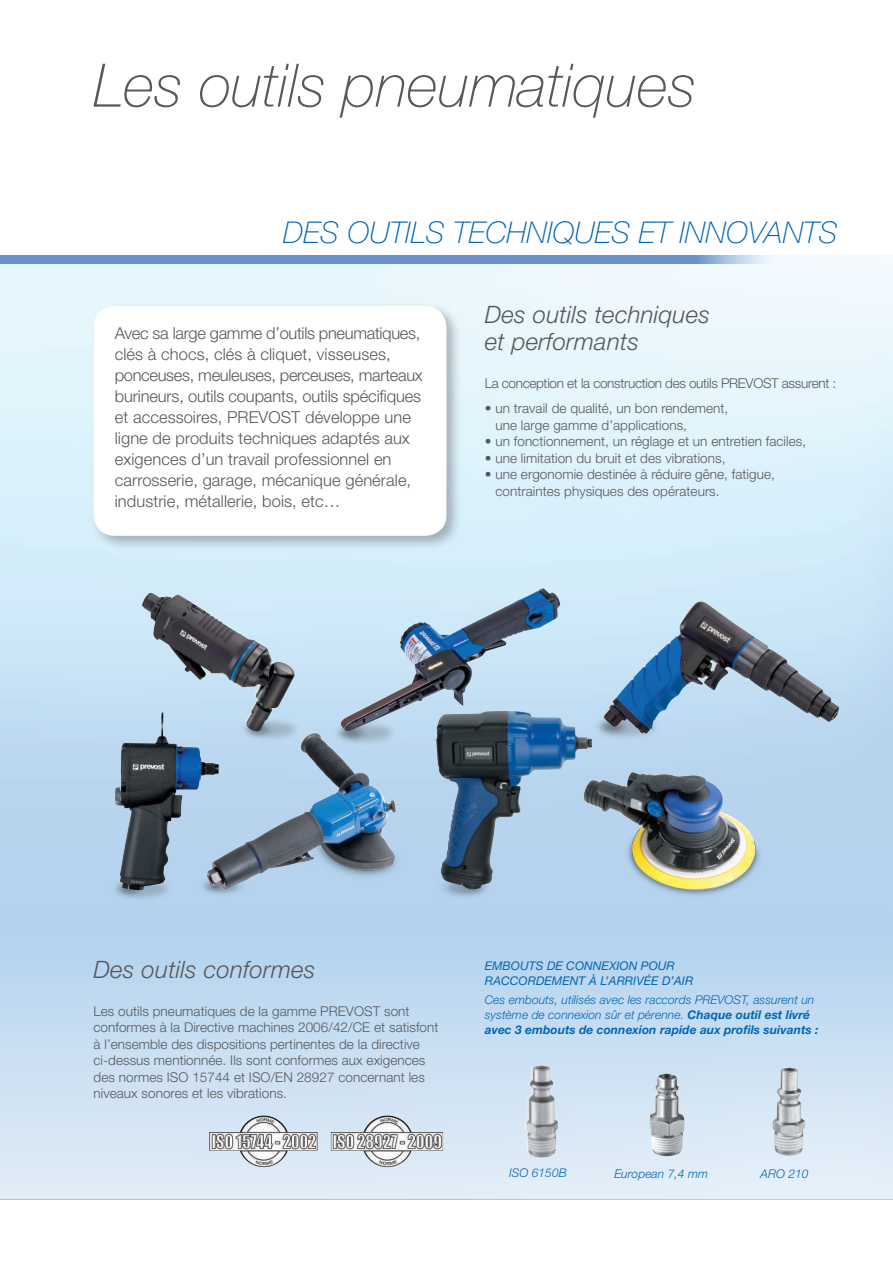
<style>
.page{position:relative;width:893px;height:1263px;background:#fff}
.page>*{position:absolute;margin:0;border:0;box-sizing:border-box;transform-origin:0 0}
.t1{font:italic 100 60px "Helvetica Neue LT Std";color:#57585a}
.t2{font:italic 100 30px "Helvetica Neue LT Std";color:#0166b3}
.t3{font:italic 300 24px/27px "Helvetica Neue LT Std";letter-spacing:.01em;color:#57585a}
.t4{font:300 16.5px/21px "Helvetica Neue LT Std";letter-spacing:.005em;color:#57585a}
.t5{font:300 13.5px/16.5px "Helvetica Neue LT Std";letter-spacing:.005em;color:#57585a}
.t6{font:300 13.5px "Helvetica Neue LT Std";letter-spacing:-.02em;color:#57585a}
.t7{font:italic 300 12px/15px "Helvetica Neue LT Std";letter-spacing:.005em;color:#0166b3}
.t8{font:italic 12px/15px "Helvetica Neue LT Std";letter-spacing:.005em;color:#0166b3}
.s1{font-weight:700}
</style>
<div class="page">
<img style="left:0;top:264px;width:893px;height:586px">
<svg style="left:0;top:255px;width:893px;height:9px;background:#82a3d3"></svg>
<div style="left:0;top:850px;width:893px;height:349px;background:linear-gradient(to bottom,#adcfee,#dee9f2)"></div>
<div style="left:91px;top:303px;width:371px;height:248px;background:#231f20;opacity:.3"></div>
<div style="left:94px;top:306px;width:352px;height:230px;background:#fff;border-radius:21px"></div>
<img style="left:525px;top:1065px;width:33px;height:93px">
<img style="left:772px;top:1068px;width:33px;height:87px">
<img style="left:650px;top:1074px;width:34px;height:82px">
<img style="left:142px;top:593px;width:153px;height:137px">
<img style="left:234px;top:712px;width:83px;height:18px">
<img style="left:603px;top:610px;width:232px;height:124px">
<img style="left:586px;top:707px;width:93px;height:41px">
<img style="left:334px;top:583px;width:233px;height:155px">
<img style="left:326px;top:714px;width:89px;height:39px">
<img style="left:426px;top:710px;width:170px;height:190px">
<img style="left:577px;top:772px;width:184px;height:133px">
<img style="left:196px;top:730px;width:218px;height:180px">
<img style="left:105px;top:897px;width:84px;height:11px">
<img style="left:96px;top:709px;width:127px;height:188px">
<img style="left:242px;top:1115px;width:21px;height:12px">
<img style="left:366px;top:1115px;width:21px;height:11px">
<h1 class="t1" style="left:94px;top:51px;width:604px">Les outils pneumatiques</h1>
<h2 class="t2" style="left:283px;top:215px;width:556px">DES OUTILS TECHNIQUES ET INNOVANTS</h2>
<p class="t4" style="left:115px;top:322px;width:310px">Avec sa large gamme d’outils pneumatiques, clés à chocs, clés à cliquet, visseuses, ponceuses, meuleuses, perceuses, marteaux burineurs, outils coupants, outils spécifiques et accessoires, PREVOST développe une ligne de produits techniques adaptés aux exigences d’un travail professionnel en carrosserie, garage, mécanique générale, industrie, métallerie, bois, etc…</p>
<h3 class="t3" style="left:485px;top:301px;width:227px">Des outils techniques et performants</h3>
<p class="t6" style="left:485px;top:375px;width:353px">La conception et la construction des outils PREVOST assurent :</p>
<p class="t5" style="left:495px;top:400px;width:234px;text-indent:-11px">• un travail de qualité, un bon rendement, une large gamme d’applications,</p>
<p class="t5" style="left:485px;top:433px;width:323px">• un fonctionnement, un réglage et un entretien faciles,</p>
<p class="t5" style="left:485px;top:449px;width:242px">• une limitation du bruit et des vibrations,</p>
<p class="t5" style="left:495px;top:466px;width:281px;text-indent:-11px">• une ergonomie destinée à réduire gêne, fatigue, contraintes physiques des opérateurs.</p>
<h3 class="t3" style="left:94px;top:956px;width:223px">Des outils conformes</h3>
<p class="t5" style="left:94px;top:1003px;width:346px">Les outils pneumatiques de la gamme PREVOST sont conformes à la Directive machines 2006/42/CE et satisfont à l’ensemble des dispositions pertinentes de la directive ci-dessus mentionnée. Ils sont conformes aux exigences des normes ISO 15744 et ISO/EN 28927 concernant les niveaux sonores et les vibrations.</p>
<p class="t8" style="left:485px;top:958px;width:210px">EMBOUTS DE CONNEXION POUR<br>RACCORDEMENT À L’ARRIVÉE D’AIR</p>
<p class="t7" style="left:485px;top:992px;width:335px">Ces embouts, utilisés avec les raccords PREVOST, assurent un système de connexion sûr et pérenne. <span class="s1">Chaque outil est livré avec 3 embouts de connexion rapide aux profils suivants :</span></p>
<p class="t7" style="left:509px;top:1165px;width:59px">ISO 6150B</p>
<p class="t7" style="left:614px;top:1166px;width:95px">European 7,4 mm</p>
<p class="t7" style="left:761px;top:1166px;width:49px">ARO 210</p>
</div>
